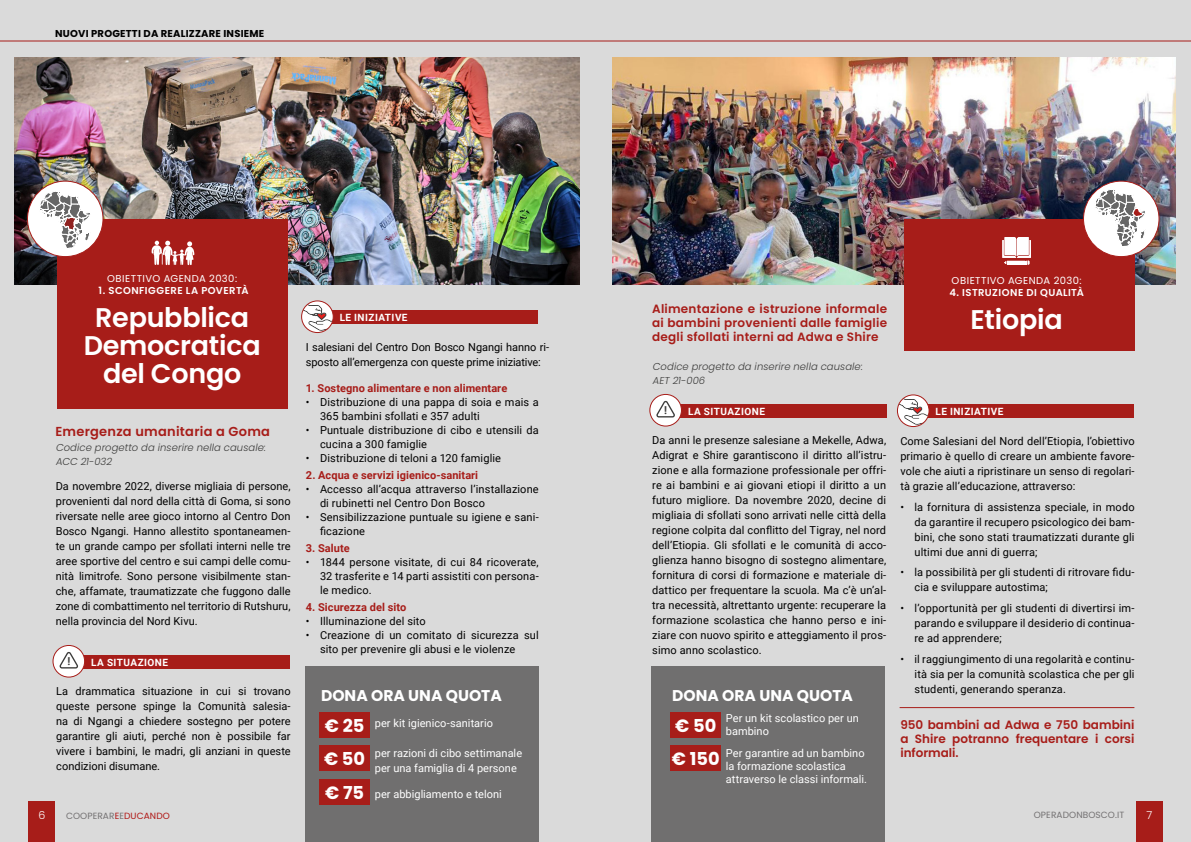
<style>
.page{position:relative;width:1191px;height:842px;background:#dadada}
.page>*{position:absolute;margin:0;border:0;box-sizing:border-box;transform-origin:0 0}
.t1{font:600 27px/28px "Poppins";letter-spacing:-.01em;color:#fff;text-align:center}
.t2{font:700 17.8px/33.4px "Poppins";color:#fff}
.t3{font:700 15.6px "Poppins";color:#fff}
.t4{font:600 13px "Poppins";letter-spacing:.02em;color:#a71d19}
.t5{font:600 12px/14px "Poppins";letter-spacing:.01em;color:#a71d19;text-align:justify}
.t6{font:11px/15px "Roboto";letter-spacing:.01em;color:#000;text-align:justify}
.t7{font:11px/13.2px "Roboto";color:#fff}
.t8{font:700 11px "Roboto";letter-spacing:.005em;color:#a71d19}
.t9{font:11px/15px "Roboto";letter-spacing:-.01em;color:#000}
.t10{font:300 11px "Poppins";color:#fff}
.t11{font:700 10.9px "Roboto";color:#3c3c3b}
.t12{font:italic 300 10px/14px "Poppins";letter-spacing:.005em;color:#3c3c3b}
.t13{font:700 10px "Roboto";letter-spacing:.045em;color:#fff}
.t14{font:600 10px "Poppins";letter-spacing:.045em;color:#fff}
.t15{font:10px "Poppins";letter-spacing:.04em;color:#fff}
.t16{font:700 10px "Poppins";letter-spacing:.02em;color:#000}
.t17{font:9px "Poppins";letter-spacing:.01em;color:#747273}
.s1{color:#b01917}
</style>
<div class="page">
<div style="left:305px;top:666px;width:234px;height:176px;background:#706f6f"></div>
<img style="left:14px;top:57px;width:566px;height:228px">
<div style="left:57px;top:220px;width:231px;height:189px;background:#a71d19"></div>
<div style="left:27px;top:181px;width:76px;height:76px;background:#fff;border-radius:50%"></div>
<div style="left:27px;top:181px;width:76px;height:76px;border:1px solid #a71d19;border-radius:50%"></div>
<svg style="left:39px;top:191px;width:52px;height:58px"></svg>
<div style="left:56px;top:655px;width:233px;height:14px;background:#a71d19"></div>
<svg style="left:53px;top:645px;width:32px;height:32px"></svg>
<div style="left:52px;top:645px;width:33px;height:33px;border:1px solid #a71d19;border-radius:50%"></div>
<svg style="left:59px;top:650px;width:21px;height:19px"></svg>
<div style="left:304px;top:310px;width:234px;height:14px;background:#a71d19"></div>
<div style="left:301px;top:301px;width:32px;height:32px;background:#c28280;border-radius:50%"></div>
<svg style="left:302px;top:302px;width:31px;height:29px"></svg>
<div style="left:301px;top:300px;width:33px;height:33px;border:1px solid #a71d19;border-radius:50%"></div>
<div style="left:319px;top:712px;width:51px;height:26px;background:#a71d19"></div>
<div style="left:319px;top:745px;width:51px;height:26px;background:#a71d19"></div>
<div style="left:319px;top:779px;width:51px;height:25px;background:#a71d19"></div>
<img style="left:612px;top:57px;width:563px;height:228px">
<div style="left:904px;top:220px;width:230px;height:131px;background:#a71d19"></div>
<div style="left:653px;top:404px;width:233px;height:14px;background:#a71d19"></div>
<div style="left:650px;top:394px;width:31px;height:32px;background:#fff;border-radius:50%"></div>
<div style="left:649px;top:394px;width:33px;height:33px;border:1px solid #a71d19;border-radius:50%"></div>
<svg style="left:656px;top:400px;width:19px;height:18px"></svg>
<div style="left:900px;top:404px;width:233px;height:14px;background:#a71d19"></div>
<svg style="left:898px;top:396px;width:30px;height:29px"></svg>
<div style="left:897px;top:394px;width:32px;height:33px;border:1px solid #a71d19;border-radius:50%"></div>
<div style="left:1083px;top:181px;width:76px;height:76px;background:#fff;border-radius:50%"></div>
<div style="left:1083px;top:181px;width:76px;height:76px;border:1px solid #a71d19;border-radius:50%"></div>
<hr style="left:899px;top:707px;width:235px;height:1px;background:#a71d19">
<div style="left:651px;top:666px;width:234px;height:176px;background:#706f6f"></div>
<div style="left:670px;top:712px;width:51px;height:26px;background:#a71d19"></div>
<div style="left:670px;top:745px;width:51px;height:26px;background:#a71d19"></div>
<svg style="left:151px;top:241px;width:43px;height:24px"></svg>
<svg style="left:1003px;top:237px;width:27px;height:28px"></svg>
<div style="left:1005px;top:238px;width:10px;height:16px;background:#fff"></div>
<div style="left:1017px;top:238px;width:11px;height:16px;background:#fff"></div>
<svg style="left:1094px;top:189px;width:52px;height:58px"></svg>
<hr style="left:0;top:41px;width:1191px;height:1px;background:#a71d19">
<div style="left:28px;top:801px;width:27px;height:41px;background:#a71d19"></div>
<div style="left:1136px;top:801px;width:26px;height:41px;background:#a71d19"></div>
<p class="t16" style="left:55px;top:27px;width:211px">NUOVI PROGETTI DA REALIZZARE INSIEME</p>
<p class="t15" style="left:107px;top:273px;width:131px">OBIETTIVO AGENDA 2030:</p>
<p class="t14" style="left:99px;top:285px;width:151px">1. SCONFIGGERE LA POVERTÀ</p>
<h1 class="t1" style="left:84px;top:304px;width:178px">Repubblica<br>Democratica del Congo</h1>
<p class="t4" style="left:55px;top:424px;width:216px">Emergenza umanitaria a Goma</p>
<p class="t12" style="left:56px;top:441px;width:211px">Codice progetto da inserire nella causale:<br>ACC 21-032</p>
<p class="t6" style="left:56px;top:478px;width:236px">Da novembre 2022, diverse migliaia di persone, provenienti dal nord della città di Goma, si sono riversate nelle aree gioco intorno al Centro Don Bosco Ngangi. Hanno allestito spontaneamen&shy;te un grande campo per sfollati interni nelle tre aree sportive del centro e sui campi delle comu&shy;nità limitrofe. Sono persone visibilmente stan&shy;che, affamate, traumatizzate che fuggono dalle zone di combattimento nel territorio di Rutshuru, nella provincia del Nord Kivu.</p>
<p class="t11" style="left:67px;top:654px;width:4px">!</p>
<p class="t13" style="left:91px;top:655px;width:78px">LA SITUAZIONE</p>
<p class="t6" style="left:56px;top:683px;width:236px">La drammatica situazione in cui si trovano queste persone spinge la Comunità salesia&shy;na di Ngangi a chiedere sostegno per potere garantire gli aiuti, perché non è possibile far vivere i bambini, le madri, gli anziani in queste condizioni disumane.</p>
<p class="t13" style="left:340px;top:310px;width:69px">LE INIZIATIVE</p>
<p class="t9" style="left:306px;top:339px;width:245px">I salesiani del Centro Don Bosco Ngangi hanno ri&shy;sposto all’emergenza con queste prime iniziative:</p>
<p class="t8" style="left:306px;top:380px;width:203px">1. Sostegno alimentare e non alimentare</p>
<p class="t6" style="left:320px;top:395px;width:220px;line-height:14px;text-indent:-14px">• Distribuzione di una pappa di soia e mais a<br>365 bambini sfollati e 357 adulti</p>
<p class="t6" style="left:320px;top:423px;width:220px;line-height:14px;text-indent:-14px">• Puntuale distribuzione di cibo e utensili da cucina a 300 famiglie</p>
<p class="t6" style="left:306px;top:450px;width:197px">• Distribuzione di teloni a 120 famiglie</p>
<p class="t8" style="left:306px;top:467px;width:174px">2. Acqua e servizi igienico-sanitari</p>
<p class="t6" style="left:320px;top:482px;width:220px;line-height:14px;text-indent:-14px">• Accesso all’acqua attraverso l’installazione di rubinetti nel Centro Don Bosco</p>
<p class="t6" style="left:320px;top:510px;width:220px;line-height:14px;text-indent:-14px">• Sensibilizzazione puntuale su igiene e sani&shy;ficazione</p>
<p class="t8" style="left:306px;top:540px;width:45px">3. Salute</p>
<p class="t6" style="left:320px;top:555px;width:220px;line-height:14px;text-indent:-14px">• 1844 persone visitate, di cui 84 ricoverate, 32 trasferite e 14 parti assistiti con persona&shy;le medico.</p>
<p class="t8" style="left:306px;top:599px;width:102px">4. Sicurezza del sito</p>
<p class="t6" style="left:306px;top:613px;width:121px">• Illuminazione del sito</p>
<p class="t6" style="left:320px;top:628px;width:220px;line-height:14px;text-indent:-14px">• Creazione di un comitato di sicurezza sul sito per prevenire gli abusi e le violenze</p>
<h3 class="t3" style="left:321px;top:687px;width:182px">DONA ORA UNA QUOTA</h3>
<p class="t7" style="left:375px;top:716px;width:120px">per kit igienico-sanitario</p>
<p class="t7" style="left:375px;top:745px;width:149px;line-height:14.5px">per razioni di cibo settimanale per una famiglia di 4 persone</p>
<p class="t7" style="left:375px;top:787px;width:128px">per abbigliamento e teloni</p>
<h2 class="t2" style="left:324px;top:709px;width:43px;text-align:justify">€ 25 € 50 € 75</h2>
<p class="t5" style="left:652px;top:301px;width:236px">Alimentazione e istruzione informale ai bambini provenienti dalle famiglie degli sfollati interni ad Adwa e Shire</p>
<p class="t12" style="left:653px;top:360px;width:211px">Codice progetto da inserire nella causale:<br>AET 21-006</p>
<p class="t15" style="left:951px;top:274px;width:131px">OBIETTIVO AGENDA 2030:</p>
<p class="t14" style="left:949px;top:286px;width:136px">4. ISTRUZIONE DI QUALITÀ</p>
<h1 class="t1" style="left:970px;top:305px;width:94px">Etiopia</h1>
<p class="t11" style="left:664px;top:403px;width:4px">!</p>
<p class="t13" style="left:688px;top:404px;width:78px">LA SITUAZIONE</p>
<p class="t13" style="left:935px;top:404px;width:69px">LE INIZIATIVE</p>
<p class="t6" style="left:652px;top:432px;width:235px">Da anni le presenze salesiane a Mekelle, Adwa, Adigrat e Shire garantiscono il diritto all’istru&shy;zione e alla formazione professionale per offri&shy;re ai bambini e ai giovani etiopi il diritto a un futuro migliore. Da novembre 2020, decine di migliaia di sfollati sono arrivati nelle città della regione colpita dal conflitto del Tigray, nel nord dell’Etiopia. Gli sfollati e le comunità di acco&shy;glienza hanno bisogno di sostegno alimentare, fornitura di corsi di formazione e materiale di&shy;dattico per frequentare la scuola. Ma c’è un’al&shy;tra necessità, altrettanto urgente: recuperare la formazione scolastica che hanno perso e ini&shy;ziare con nuovo spirito e atteggiamento il pros&shy;simo anno scolastico.</p>
<h3 class="t3" style="left:672px;top:687px;width:182px">DONA ORA UNA QUOTA</h3>
<p class="t7" style="left:726px;top:711px;width:134px">Per un kit scolastico per un bambino</p>
<p class="t7" style="left:726px;top:746px;width:143px">Per garantire ad un bambino la formazione scolastica attraverso le classi informali.</p>
<h2 class="t2" style="left:672px;top:709px;width:49px">€ 50 € 150</h2>
<p class="t6" style="left:900px;top:433px;width:236px">Come Salesiani del Nord dell’Etiopia, l’obiettivo primario è quello di creare un ambiente favore&shy;vole che aiuti a ripristinare un senso di regolari&shy;tà grazie all’educazione, attraverso:</p>
<p class="t6" style="left:914px;top:499px;width:222px;text-indent:-14px">• la fornitura di assistenza speciale, in modo da garantire il recupero psicologico dei bam&shy;bini, che sono stati traumatizzati durante gli ultimi due anni di guerra;</p>
<p class="t6" style="left:914px;top:564px;width:222px;text-indent:-14px">• la possibilità per gli studenti di ritrovare fidu&shy;cia e sviluppare autostima;</p>
<p class="t6" style="left:914px;top:600px;width:222px;text-indent:-14px">• l’opportunità per gli studenti di divertirsi im&shy;parando e sviluppare il desiderio di continua&shy;re ad apprendere;</p>
<p class="t6" style="left:914px;top:651px;width:222px;text-indent:-14px">• il raggiungimento di una regolarità e continu&shy;ità sia per la comunità scolastica che per gli studenti, generando speranza.</p>
<p class="t5" style="left:900px;top:718px;width:236px">950 bambini ad Adwa e 750 bambini a Shire potranno frequentare i corsi informali.</p>
<p class="t10" style="left:38px;top:808px;width:8px">6</p>
<p class="t17" style="left:66px;top:810px;width:105px">COOPERAR<span class="s1">E</span>E<span class="s1">DUCANDO</span></p>
<p class="t17" style="left:1033px;top:809px;width:92px">OPERADONBOSCO.IT</p>
<p class="t10" style="left:1146px;top:808px;width:7px">7</p>
</div>
